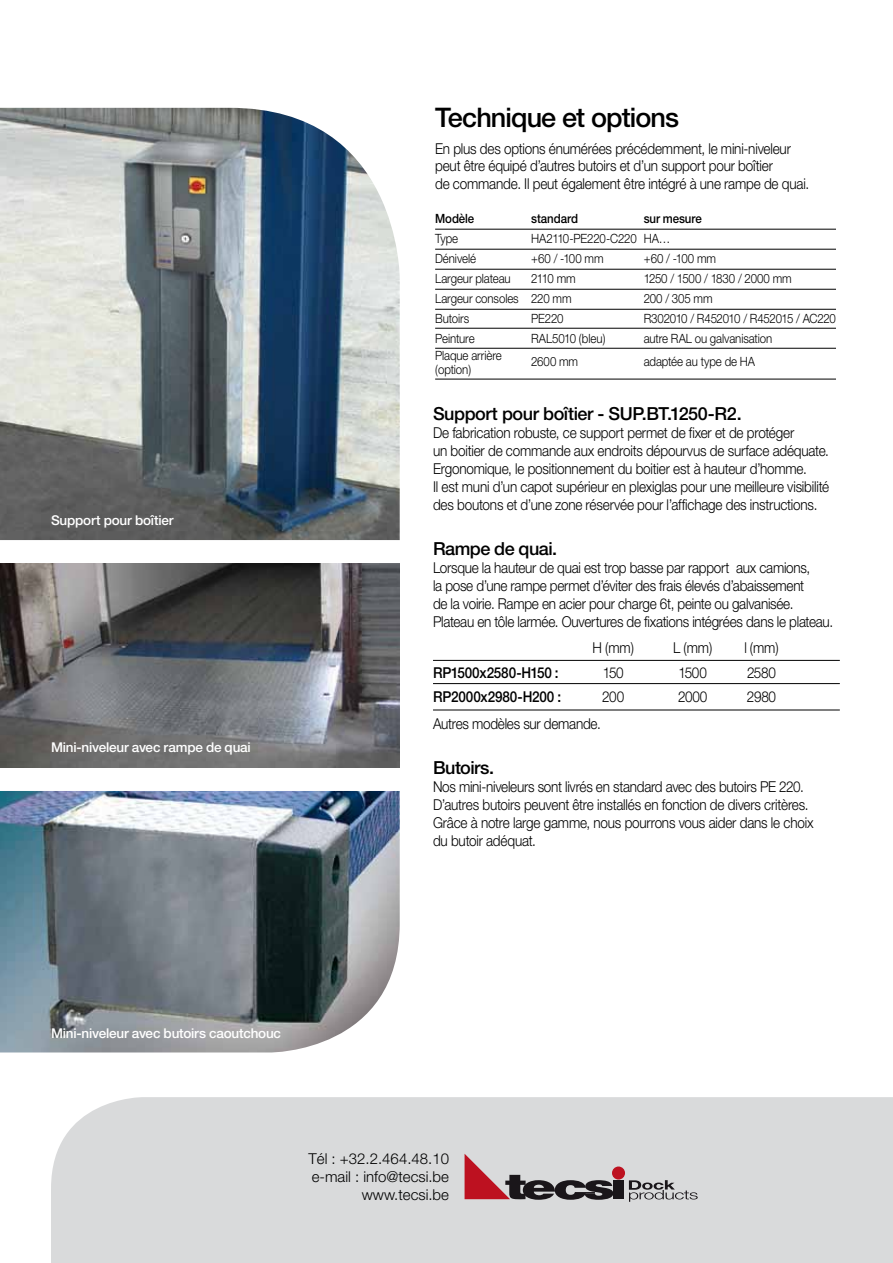
<style>
.page{position:relative;width:893px;height:1263px;background:#fff}
.page>*{position:absolute;margin:0;border:0;box-sizing:border-box;transform-origin:0 0}
.t1{font:500 27px "Helvetica Neue";letter-spacing:-.035em;color:#000}
.t2{font:500 18px "Helvetica Neue";letter-spacing:-.025em;color:#000}
.t3{font:300 15px/18px "Helvetica Neue";letter-spacing:-.015em;color:#000;scale:.9 1}
.t4{font:300 15px/18px "Helvetica Neue";letter-spacing:-.015em;color:#000;text-align:right}
.t5{font:500 15px "Helvetica Neue";letter-spacing:-.015em;color:#000;scale:.9 1}
.t6{font:500 13.5px "Helvetica Neue";letter-spacing:-.015em;color:#fff}
.t7{font:300 12.75px/13.5px "Helvetica Neue";letter-spacing:-.01em;color:#000;scale:.9 1}
.t8{font:500 12.75px "Helvetica Neue";letter-spacing:-.005em;color:#000;scale:.9 1}
</style>
<div class="page">
<div style="left:51px;top:1097px;width:842px;height:166px;background:#d9dadb"></div>
<img style="left:0;top:108px;width:400px;height:432px">
<hr style="left:435px;top:229px;width:401px;height:1px;background:#000">
<hr style="left:435px;top:348px;width:401px;height:1px;background:#000">
<hr style="left:435px;top:328px;width:401px;height:1px;background:#000">
<hr style="left:435px;top:289px;width:401px;height:1px;background:#000">
<hr style="left:435px;top:269px;width:401px;height:1px;background:#000">
<hr style="left:435px;top:249px;width:401px;height:1px;background:#000">
<hr style="left:435px;top:309px;width:401px;height:1px;background:#000">
<hr style="left:435px;top:379px;width:401px;height:1px;background:#000">
<img style="left:0;top:563px;width:400px;height:204px">
<hr style="left:433px;top:683px;width:407px;height:1px;background:#000">
<hr style="left:433px;top:660px;width:407px;height:1px;background:#000">
<hr style="left:433px;top:710px;width:407px;height:1px;background:#000">
<img style="left:0;top:791px;width:400px;height:261px">
<div style="left:613px;top:1180px;width:11px;height:19px;background:#1a161a"></div>
<svg style="left:465px;top:1154px;width:148px;height:46px;background:#a98f93"></svg>
<div style="left:612px;top:1166px;width:13px;height:13px;background:#bd1120;border-radius:50%"></div>
<svg style="left:629px;top:1180px;width:69px;height:22px;background:#abaaac"></svg>
<p class="t6" style="left:51px;top:512px;width:124px">Support pour boîtier</p>
<p class="t6" style="left:51px;top:739px;width:201px">Mini-niveleur avec rampe de quai</p>
<h1 class="t1" style="left:435px;top:102px;width:245px">Technique et options</h1>
<p class="t3" style="left:435px;top:139px;width:417px">En plus des options énumérées précédemment, le mini-niveleur peut être équipé d’autres butoirs et d’un support pour boîtier<br>de commande. Il peut également être intégré à une rampe de quai.</p>
<p class="t8" style="left:435px;top:211px;width:45px">Modèle</p>
<p class="t8" style="left:531px;top:211px;width:54px">standard</p>
<p class="t8" style="left:644px;top:211px;width:66px">sur mesure</p>
<p class="t7" style="left:435px;top:231px;width:27px">Type</p>
<p class="t7" style="left:531px;top:231px;width:156px">HA2110-PE220-C220 HA…</p>
<p class="t7" style="left:435px;top:251px;width:47px">Dénivelé</p>
<p class="t7" style="left:531px;top:251px;width:82px">+60 / -100 mm</p>
<p class="t7" style="left:644px;top:251px;width:82px">+60 / -100 mm</p>
<p class="t7" style="left:435px;top:271px;width:85px">Largeur plateau</p>
<p class="t7" style="left:531px;top:271px;width:51px">2110 mm</p>
<p class="t7" style="left:644px;top:271px;width:166px">1250 / 1500 / 1830 / 2000 mm</p>
<p class="t7" style="left:435px;top:291px;width:153px">Largeur consoles 220 mm</p>
<p class="t7" style="left:644px;top:291px;width:78px">200 / 305 mm</p>
<p class="t7" style="left:435px;top:311px;width:39px">Butoirs</p>
<p class="t7" style="left:531px;top:311px;width:37px">PE220</p>
<p class="t7" style="left:644px;top:311px;width:215px">R302010 / R452010 / R452015 / AC220</p>
<p class="t7" style="left:435px;top:331px;width:45px">Peinture</p>
<p class="t7" style="left:531px;top:331px;width:84px">RAL5010 (bleu)</p>
<p class="t7" style="left:644px;top:331px;width:144px">autre RAL ou galvanisation</p>
<p class="t7" style="left:435px;top:349px;width:76px">Plaque arrière (option)</p>
<p class="t7" style="left:531px;top:355px;width:54px">2600 mm</p>
<p class="t7" style="left:644px;top:355px;width:125px">adaptée au type de HA</p>
<p class="t2" style="left:433px;top:403px;width:310px">Support pour boîtier - SUP.BT.1250-R2.</p>
<p class="t3" style="left:433px;top:423px;width:442px">De fabrication robuste, ce support permet de fixer et de protéger<br>un boitier de commande aux endroits dépourvus de surface adéquate.<br>Ergonomique, le positionnement du boitier est à hauteur d’homme.<br>Il est muni d’un capot supérieur en plexiglas pour une meilleure visibilité des boutons et d’une zone réservée pour l’affichage des instructions.</p>
<p class="t2" style="left:433px;top:538px;width:126px">Rampe de quai.</p>
<p class="t3" style="left:433px;top:558px;width:446px">Lorsque la hauteur de quai est trop basse par rapport aux camions,<br>la pose d’une rampe permet d’éviter des frais élevés d’abaissement<br>de la voirie. Rampe en acier pour charge 6t, peinte ou galvanisée.<br>Plateau en tôle larmée. Ouvertures de fixations intégrées dans le plateau.</p>
<p class="t3" style="left:592px;top:639px;width:48px">H (mm)</p>
<p class="t3" style="left:673px;top:639px;width:45px">L (mm)</p>
<p class="t3" style="left:744px;top:639px;width:40px">l (mm)</p>
<p class="t5" style="left:433px;top:663px;width:141px">RP1500x2580-H150 :</p>
<p class="t3" style="left:603px;top:663px;width:25px">150</p>
<p class="t3" style="left:678px;top:663px;width:33px">1500</p>
<p class="t3" style="left:747px;top:663px;width:33px">2580</p>
<p class="t5" style="left:433px;top:688px;width:144px">RP2000x2980-H200 :</p>
<p class="t3" style="left:602px;top:687px;width:26px">200</p>
<p class="t3" style="left:678px;top:687px;width:34px">2000</p>
<p class="t3" style="left:747px;top:687px;width:34px">2980</p>
<p class="t3" style="left:433px;top:714px;width:188px">Autres modèles sur demande.</p>
<p class="t2" style="left:433px;top:756px;width:63px">Butoirs.</p>
<p class="t3" style="left:433px;top:777px;width:424px">Nos mini-niveleurs sont livrés en standard avec des butoirs PE 220.<br>D’autres butoirs peuvent être installés en fonction de divers critères.<br>Grâce à notre large gamme, nous pourrons vous aider dans le choix du butoir adéquat.</p>
<p class="t6" style="left:51px;top:1025px;width:232px">Mini-niveleur avec butoirs caoutchouc</p>
<p class="t4" style="left:309px;top:1149px;width:142px">Tél : +32.2.464.48.10 e-mail : info@tecsi.be www.tecsi.be</p>
</div>
